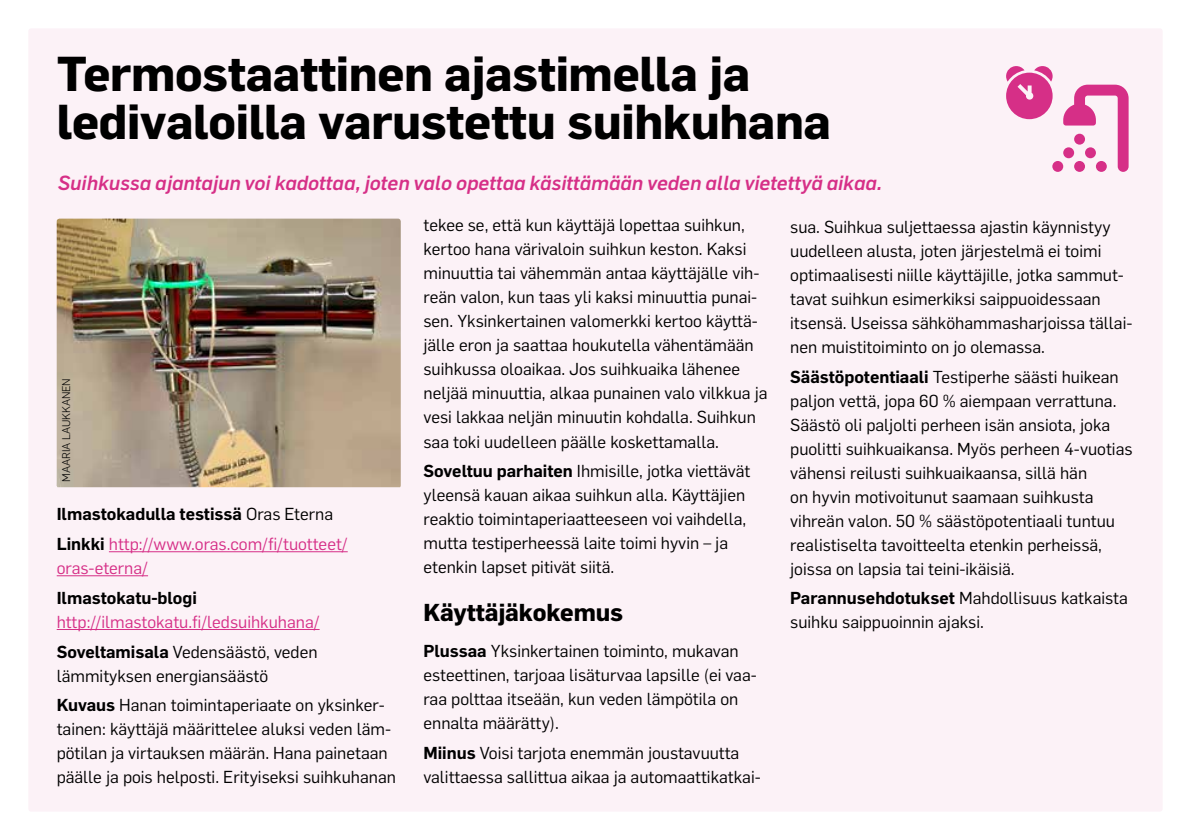
<style>
.page{position:relative;width:1191px;height:840px;background:#fff}
.page>*{position:absolute;margin:0;border:0;box-sizing:border-box;transform-origin:0 0}
.otsikko24{font:700 48px/48px "Flama";letter-spacing:-.01em;color:#000}
.otsikko12{font:700 24px "Flama";letter-spacing:-.01em;color:#000}
.anekdootti-ananas{font:italic 500 20px "Flama";color:#d62f87}
.leipis_1mm_yllä{font:17px/24px "Flama";color:#000}
.leipis_1mm_yllä-2{font:17px/24px "Flama";color:#d62f87}
.leipis_1mm_yllä-3{font:600 17px "Flama";color:#000}
.otsikko12-2{font:300 11px "Flama";letter-spacing:-.01em;color:#000}
.s1{font-weight:400}
.s2{font-weight:600;color:#000}
.s3{font-weight:600}
</style>
<div class="page">
<div style="left:28px;top:28px;width:1134px;height:783px;background:#fcf2f7;border-radius:3px"></div>
<hr style="left:109px;top:551px;width:239px;height:1px;background:#d62f87">
<hr style="left:57px;top:575px;width:91px;height:1px;background:#d62f87">
<hr style="left:57px;top:628px;width:262px;height:1px;background:#d62f87">
<img style="left:57px;top:218px;width:344px;height:269px">
<svg style="left:1006px;top:66px;width:122px;height:106px"></svg>
<p class="otsikko24" style="left:57px;top:49px;width:776px">Termostaattinen ajastimella ja ledivaloilla varustettu suihkuhana</p>
<p class="anekdootti-ananas" style="left:58px;top:168px;width:825px">Suihkussa ajantajun voi kadottaa, joten valo opettaa käsittämään veden alla vietettyä aikaa.</p>
<p class="otsikko12-2" style="left:59px;top:481px;width:105px;rotate:-90deg">MAARIA LAUKKANEN</p>
<p class="leipis_1mm_yllä-3" style="left:57px;top:501px;width:278px">Ilmastokadulla testissä <span class="s1">Oras Eterna</span></p>
<p class="leipis_1mm_yllä-2" style="left:57px;top:530px;width:292px"><span class="s2">Linkki</span> http://www.oras.com/fi/tuotteet/ oras-eterna/</p>
<p class="leipis_1mm_yllä-2" style="left:57px;top:584px;width:264px"><span class="s2">Ilmastokatu-blogi </span>http://ilmastokatu.fi/ledsuihkuhana/</p>
<p class="leipis_1mm_yllä" style="left:57px;top:638px;width:262px"><span class="s3">Soveltamisala</span> Vedensäästö, veden lämmityksen energiansäästö</p>
<p class="leipis_1mm_yllä" style="left:57px;top:691px;width:341px"><span class="s3">Kuvaus</span> Hanan toimintaperiaate on yksinker&shy;tainen: käyttäjä määrittelee aluksi veden läm&shy;pötilan ja virtauksen määrän. Hana painetaan päälle ja pois helposti. Erityiseksi suihkuhanan</p>
<p class="leipis_1mm_yllä" style="left:423px;top:212px;width:345px">tekee se, että kun käyttäjä lopettaa suihkun, kertoo hana värivaloin suihkun keston. Kaksi minuuttia tai vähemmän antaa käyttäjälle vih&shy;reän valon, kun taas yli kaksi minuuttia punai&shy;sen. Yksinkertainen valomerkki kertoo käyttä&shy;jälle eron ja saattaa houkutella vähentämään suihkussa oloaikaa. Jos suihkuaika lähenee neljää minuuttia, alkaa punainen valo vilkkua ja vesi lakkaa neljän minuutin kohdalla. Suihkun saa toki uudelleen päälle koskettamalla.</p>
<p class="leipis_1mm_yllä" style="left:423px;top:458px;width:328px"><span class="s3">Soveltuu parhaiten</span> Ihmisille, jotka viettävät yleensä kauan aikaa suihkun alla. Käyttäjien reaktio toimintaperiaatteeseen voi vaihdella, mutta testiperheessä laite toimi hyvin – ja etenkin lapset pitivät siitä.</p>
<p class="otsikko12" style="left:423px;top:598px;width:201px">Käyttäjäkokemus</p>
<p class="leipis_1mm_yllä" style="left:423px;top:637px;width:335px"><span class="s3">Plussaa</span> Yksinkertainen toiminto, mukavan esteettinen, tarjoaa lisäturvaa lapsille (ei vaa&shy;raa polttaa itseään, kun veden lämpötila on ennalta määrätty).</p>
<p class="leipis_1mm_yllä" style="left:423px;top:739px;width:339px"><span class="s3">Miinus</span> Voisi tarjota enemmän joustavuutta valittaessa sallittua aikaa ja automaattikatkai-</p>
<p class="leipis_1mm_yllä" style="left:790px;top:213px;width:344px">sua. Suihkua suljettaessa ajastin käynnistyy uudelleen alusta, joten järjestelmä ei toimi optimaalisesti niille käyttäjille, jotka sammut&shy;tavat suihkun esimerkiksi saippuoidessaan itsensä. Useissa sähköhammasharjoissa tällai&shy;nen muistitoiminto on jo olemassa.</p>
<p class="leipis_1mm_yllä" style="left:790px;top:363px;width:344px"><span class="s3">Säästöpotentiaali</span> Testiperhe säästi huikean paljon vettä, jopa 60 % aiempaan verrattuna.<br>Säästö oli paljolti perheen isän ansiota, joka puolitti suihkuaikansa. Myös perheen 4-vuotias vähensi reilusti suihkuaikaansa, sillä hän<br>on hyvin motivoitunut saamaan suihkusta vihreän valon. 50 % säästöpotentiaali tuntuu realistiselta tavoitteelta etenkin perheissä, joissa on lapsia tai teini-ikäisiä.</p>
<p class="leipis_1mm_yllä" style="left:790px;top:585px;width:339px"><span class="s3">Parannusehdotukset</span> Mahdollisuus katkaista suihku saippuoinnin ajaksi.</p>
</div>
